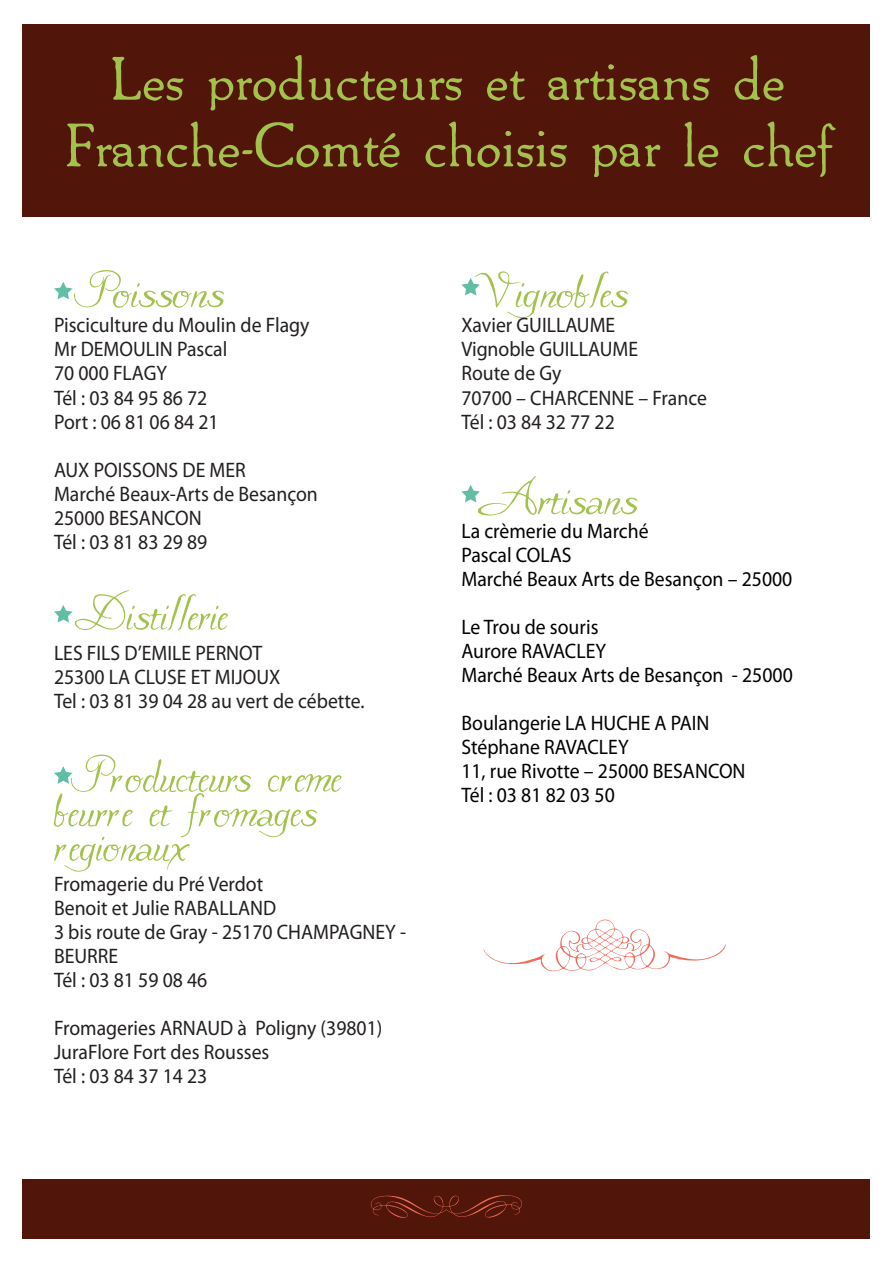
<style>
.page{position:relative;width:893px;height:1263px;background:#fff}
.page>*{position:absolute;margin:0;border:0;box-sizing:border-box;transform-origin:0 0}
.t1{font:55.5px/66.6px "Packard Antique";color:#a2c24b;text-align:center}
.t2{font:52.5px "Pavane";color:#a2c24b;scale:1.17 1}
.t3{font:52.5px "Pavane";color:#a2c24b;scale:1.23 1}
.t4{font:21px/24px "Myriad Pro";color:#231f20;scale:.94 1}
.t5{font:21px/24px "Myriad Pro";color:#000;scale:.94 1}
</style>
<div class="page">
<svg style="left:54px;top:605px;width:19px;height:17px"></svg>
<svg style="left:461px;top:278px;width:19px;height:17px"></svg>
<div style="left:23px;top:24px;width:847px;height:193px;background:#52150a"></div>
<div style="left:23px;top:1179px;width:847px;height:60px;background:#52150a"></div>
<svg style="left:371px;top:1195px;width:151px;height:23px"></svg>
<svg style="left:54px;top:766px;width:19px;height:18px"></svg>
<svg style="left:461px;top:485px;width:19px;height:17px"></svg>
<svg style="left:54px;top:282px;width:19px;height:17px"></svg>
<svg style="left:483px;top:919px;width:243px;height:53px"></svg>
<p class="t1" style="left:64px;top:44px;width:767px">Les producteurs et artisans de<br>Franche-Comté choisis par le chef</p>
<p class="t3" style="left:89px;top:264px;width:111px">Poissons</p>
<p class="t4" style="left:54px;top:313px;width:273px">Pisciculture du Moulin de Flagy<br>Mr DEMOULIN Pascal<br>70 000 FLAGY<br>Tél : 03 84 95 86 72<br>Port : 06 81 06 84 21</p>
<p class="t4" style="left:54px;top:457px;width:282px">AUX POISSONS DE MER<br>Marché Beaux-Arts de Besançon<br>25000 BESANCON<br>Tél : 03 81 83 29 89</p>
<p class="t2" style="left:93px;top:586px;width:117px">Distillerie</p>
<p class="t4" style="left:54px;top:640px;width:332px">LES FILS D’EMILE PERNOT<br>25300 LA CLUSE ET MIJOUX<br>Tel : 03 81 39 04 28 au vert de cébette.</p>
<p class="t2" style="left:85px;top:748px;width:273px">Producteurs creme,</p>
<p class="t2" style="left:54px;top:783px;width:226px">beurre et fromages</p>
<p class="t2" style="left:54px;top:817px;width:114px">regionaux</p>
<p class="t4" style="left:54px;top:871px;width:376px">Fromagerie du Pré Verdot<br>Benoit et Julie RABALLAND<br>3 bis route de Gray - 25170 CHAMPAGNEY -<br>BEURRE<br>Tél : 03 81 59 08 46</p>
<p class="t4" style="left:54px;top:1015px;width:351px">Fromageries ARNAUD à Poligny (39801)<br>JuraFlore Fort des Rousses<br>Tél : 03 84 37 14 23</p>
<p class="t3" style="left:482px;top:264px;width:120px">Vignobles</p>
<p class="t4" style="left:461px;top:313px;width:263px">Xavier GUILLAUME<br>Vignoble GUILLAUME<br>Route de Gy<br>70700 – CHARCENNE – France<br>Tél : 03 84 32 77 22</p>
<p class="t3" style="left:478px;top:471px;width:131px">Artisans</p>
<p class="t5" style="left:461px;top:519px;width:354px">La crèmerie du Marché<br>Pascal COLAS<br>Marché Beaux Arts de Besançon – 25000</p>
<p class="t5" style="left:461px;top:615px;width:354px">Le Trou de souris<br>Aurore RAVACLEY<br>Marché Beaux Arts de Besançon - 25000</p>
<p class="t5" style="left:461px;top:711px;width:304px">Boulangerie LA HUCHE A PAIN<br>Stéphane RAVACLEY<br>11, rue Rivotte – 25000 BESANCON<br>Tél : 03 81 82 03 50</p>
</div>
